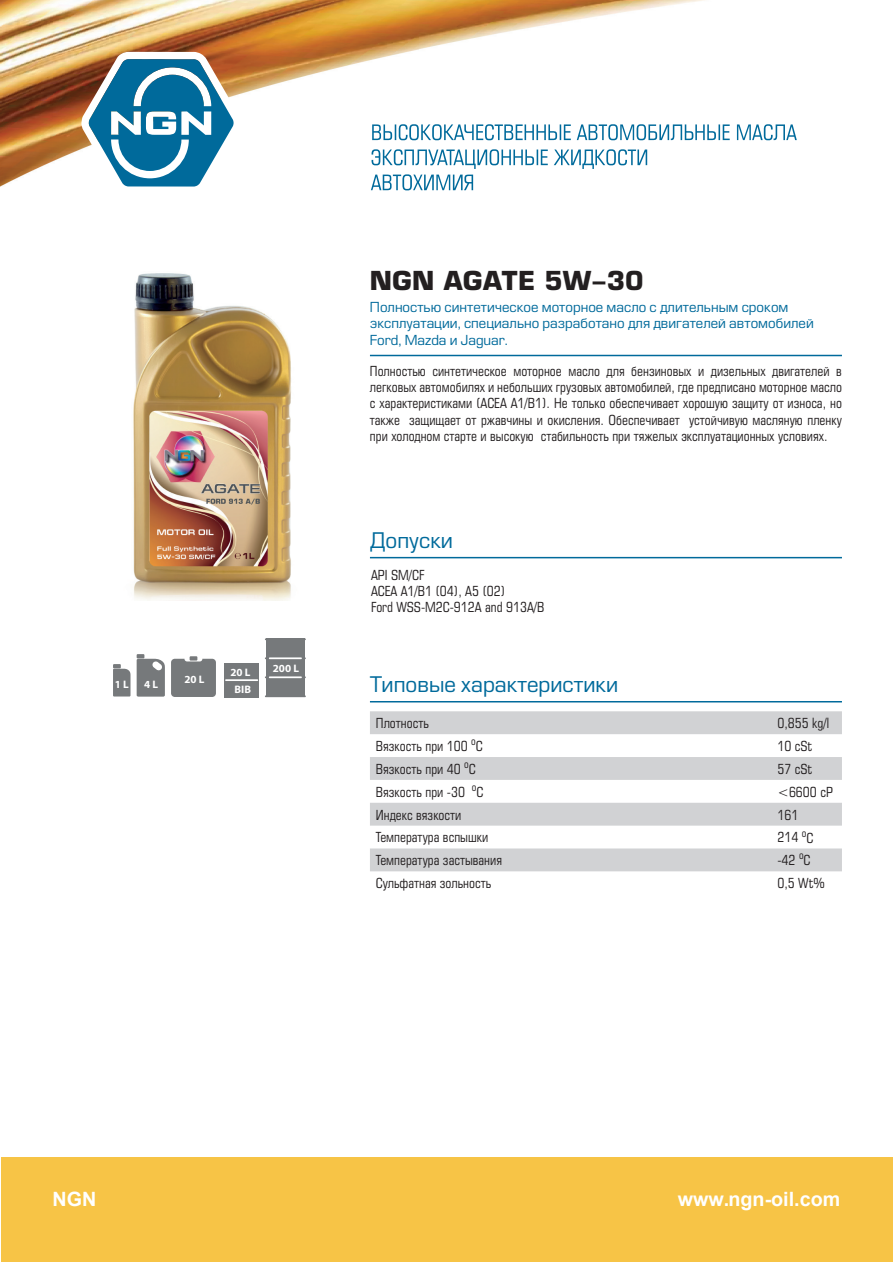
<style>
.page{position:relative;width:893px;height:1263px;background:#fff}
.page>*{position:absolute;margin:0;border:0;box-sizing:border-box;transform-origin:0 0}
.t1{font:700 25.5px "Europe C";color:#231f20}
.t2{font:21px "Europe C";color:#006a9b}
.t3{font:700 19.65px "Arial";color:#fff}
.t4{font:13.5px/16.2px "Europe Condensed C";color:#231f20;text-align:justify}
.t5{font:13.5px/16.2px "Europe C";color:#006a9b}
.t6{font:700 10.8px/16.4px "Myriad Pro";color:#fff;text-align:center}
</style>
<div class="page">
<img style="left:0;top:0;width:842px;height:357px">
<svg style="left:81px;top:52px;width:160px;height:142px"></svg>
<svg style="left:372px;top:124px;width:199px;height:16px"></svg>
<svg style="left:577px;top:124px;width:153px;height:16px"></svg>
<svg style="left:737px;top:124px;width:60px;height:16px"></svg>
<svg style="left:554px;top:149px;width:93px;height:20px"></svg>
<svg style="left:371px;top:149px;width:177px;height:41px"></svg>
<div style="left:1px;top:1157px;width:891px;height:105px;background:#f7c446"></div>
<hr style="left:370px;top:355px;width:472px;height:1px;background:#006a9b">
<hr style="left:370px;top:557px;width:472px;height:1px;background:#006a9b">
<hr style="left:370px;top:701px;width:472px;height:1px;background:#006a9b">
<img style="left:113px;top:252px;width:192px;height:348px">
<div style="left:171px;top:659px;width:45px;height:38px;background:#76797b;border-radius:4px"></div>
<svg style="left:184px;top:656px;width:18px;height:5px"></svg>
<svg style="left:113px;top:664px;width:18px;height:32px"></svg>
<svg style="left:137px;top:654px;width:28px;height:43px"></svg>
<svg style="left:190px;top:656px;width:7px;height:4px"></svg>
<div style="left:224px;top:663px;width:35px;height:34px;background:#76797b"></div>
<div style="left:266px;top:638px;width:38px;height:59px;background:#76797b"></div>
<hr style="left:265px;top:638px;width:41px;height:2px;background:#76797b">
<hr style="left:265px;top:695px;width:41px;height:2px;background:#76797b">
<hr style="left:265px;top:676px;width:41px;height:2px;background:#76797b">
<hr style="left:265px;top:657px;width:41px;height:2px;background:#76797b">
<hr style="left:269px;top:657px;width:33px;height:2px;background:#fff">
<hr style="left:269px;top:676px;width:33px;height:2px;background:#fff">
<hr style="left:225px;top:679px;width:33px;height:2px;background:#fff">
<div style="left:370px;top:711px;width:472px;height:23px;background:#d1d2d4"></div>
<svg style="left:370px;top:757px;width:472px;height:114px;fill:#d1d2d4"></svg>
<h1 class="t1" style="left:370px;top:266px;width:275px">NGN AGATE 5W-30</h1>
<p class="t5" style="left:370px;top:299px;width:445px">Полностью синтетическое моторное масло с длительным сроком эксплуатации, cпециально разработано для двигателей автомобилей<br>Ford, Mazda и Jaguar.</p>
<p class="t4" style="left:370px;top:363px;width:473px">Полностью синтетическое моторное масло для бензиновых и дизельных двигателей в легковых автомобилях и небольших грузовых автомобилей, где предписано моторное масло с характеристиками (ACEA А1/В1). Не только обеспечивает хорошую защиту от износа, но также защищает от ржавчины и окисления. Обеспечивает устойчивую масляную пленку при холодном старте и высокую стабильность при тяжелых эксплуатационных условиях.</p>
<h2 class="t2" style="left:370px;top:528px;width:85px">Допуски</h2>
<p class="t4" style="left:371px;top:567px;width:175px;text-align:left">API SM/СF<br>ACEA A1/B1 (04), A5 (02)<br>Ford WSS-M2C-912A and 913A/B</p>
<p class="t6" style="left:273px;top:659px;width:28px">200 L</p>
<p class="t6" style="left:184px;top:671px;width:22px">20 L</p>
<p class="t6" style="left:230px;top:664px;width:22px">20 L<br>BIB</p>
<p class="t6" style="left:115px;top:675px;width:15px">1 L</p>
<p class="t6" style="left:144px;top:676px;width:15px">4 L</p>
<h2 class="t2" style="left:370px;top:672px;width:250px">Типовые характеристики</h2>
<p class="t4" style="left:376px;top:715px;width:54px">Плотность</p>
<p class="t4" style="left:777px;top:715px;width:53px">0,855 kg/l</p>
<p class="t4" style="left:376px;top:738px;width:108px">Вязкость при 100 <sup>o</sup>C</p>
<p class="t4" style="left:777px;top:738px;width:36px">10 cSt</p>
<p class="t4" style="left:376px;top:761px;width:101px">Вязкость при 40 <sup>o</sup>C</p>
<p class="t4" style="left:777px;top:761px;width:36px">57 cSt</p>
<p class="t4" style="left:376px;top:783px;width:109px">Вязкость при -30 <sup>o</sup>C</p>
<p class="t4" style="left:777px;top:784px;width:57px">&lt;6600 cP</p>
<p class="t4" style="left:376px;top:806px;width:87px">Индекс вязкости</p>
<p class="t4" style="left:777px;top:806px;width:22px">161</p>
<p class="t4" style="left:376px;top:829px;width:114px">Температура вспышки</p>
<p class="t4" style="left:777px;top:829px;width:37px">214 <sup>o</sup>C</p>
<p class="t4" style="left:376px;top:852px;width:128px">Температура застывания</p>
<p class="t4" style="left:777px;top:852px;width:35px">-42 <sup>o</sup>C</p>
<p class="t4" style="left:376px;top:875px;width:117px">Сульфатная зольность</p>
<p class="t4" style="left:777px;top:875px;width:49px">0,5 Wt%</p>
<h3 class="t3" style="left:53px;top:1185px;width:45px">NGN</h3>
<h3 class="t3" style="left:678px;top:1185px;width:164px">www.ngn-oil.com</h3>
</div>
